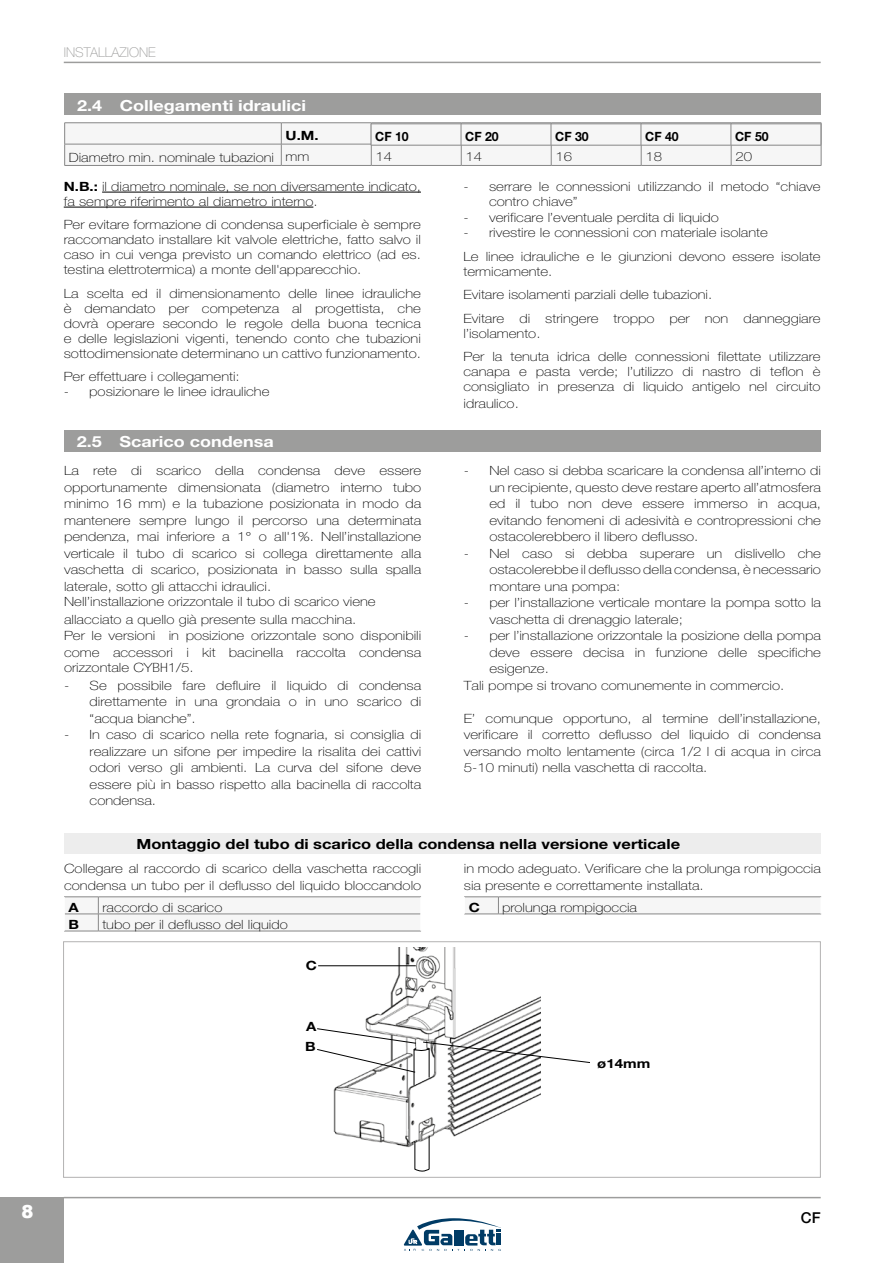
<style>
.page{position:relative;width:893px;height:1263px;background:#fff}
.page>*{position:absolute;margin:0;border:0;box-sizing:border-box;transform-origin:0 0}
.t1{font:900 18px "Arial";color:#fff}
.t2{font:700 15.3px "Helvetica Neue LT Std";color:#fff;scale:1.18 1}
.t3{font:500 15px "Helvetica Neue LT Std";color:#000}
.t4{font:700 14.1px "Helvetica Neue LT Std";color:#000;scale:1.18 1}
.t5{font:100 13.5px "Helvetica Neue LT Std";color:#9d9d9c}
.t6{font:100 12.75px/16.5px "Helvetica Neue LT Std";color:#000;scale:1.18 1}
.t7{font:700 12.75px "Helvetica Neue LT Std";color:#000;scale:.96 1}
.t8{font:700 12.75px/17.1px "Helvetica Neue LT Std";color:#000;scale:1.18 1}
.s1{font-weight:700}
.s2{font-stretch:condensed}
</style>
<div class="page">
<hr style="left:64px;top:1197px;width:757px;height:1px;background:#9d9d9c">
<div style="left:0;top:1197px;width:64px;height:66px;background:#9d9d9c"></div>
<hr style="left:64px;top:62px;width:757px;height:1px;background:#9d9d9c">
<div style="left:64px;top:94px;width:757px;height:21px;background:#9d9d9c"></div>
<hr style="left:64px;top:122px;width:217px;height:1px;background:#878787">
<hr style="left:281px;top:122px;width:90px;height:1px;background:#878787">
<hr style="left:371px;top:122px;width:90px;height:1px;background:#878787">
<hr style="left:461px;top:122px;width:90px;height:1px;background:#878787">
<hr style="left:551px;top:122px;width:90px;height:1px;background:#878787">
<hr style="left:641px;top:122px;width:90px;height:1px;background:#878787">
<hr style="left:731px;top:122px;width:90px;height:1px;background:#878787">
<hr style="left:64px;top:165px;width:217px;height:1px;background:#878787">
<hr style="left:281px;top:165px;width:90px;height:1px;background:#878787">
<hr style="left:371px;top:165px;width:90px;height:1px;background:#878787">
<hr style="left:461px;top:165px;width:90px;height:1px;background:#878787">
<hr style="left:551px;top:165px;width:90px;height:1px;background:#878787">
<hr style="left:641px;top:165px;width:90px;height:1px;background:#878787">
<hr style="left:731px;top:165px;width:90px;height:1px;background:#878787">
<div style="left:64px;top:430px;width:756px;height:21px;background:#9d9d9c"></div>
<hr style="left:64px;top:931px;width:34px;height:1px;background:#878787">
<hr style="left:98px;top:931px;width:323px;height:1px;background:#878787">
<hr style="left:64px;top:896px;width:34px;height:1px;background:#878787">
<hr style="left:98px;top:896px;width:323px;height:1px;background:#878787">
<svg style="left:64px;top:897px;width:357px;height:34px"></svg>
<hr style="left:464px;top:896px;width:34px;height:1px;background:#878787">
<hr style="left:498px;top:896px;width:323px;height:1px;background:#878787">
<hr style="left:464px;top:914px;width:34px;height:1px;background:#878787">
<hr style="left:498px;top:914px;width:323px;height:1px;background:#878787">
<svg style="left:464px;top:897px;width:357px;height:17px"></svg>
<div style="left:64px;top:833px;width:757px;height:21px;background:#ededed"></div>
<div style="left:63px;top:941px;width:758px;height:236px;border:1px solid #b3b2b2"></div>
<img style="left:331px;top:948px;width:210px;height:200px">
<svg style="left:414px;top:1135px;width:16px;height:36px"></svg>
<svg style="left:317px;top:1028px;width:273px;height:58px"></svg>
<hr style="left:318px;top:965px;width:98px;height:1px;background:#000">
<svg style="left:404px;top:1218px;width:97px;height:33px"></svg>
<hr style="left:102px;top:192px;width:319px;height:1px;background:#000">
<hr style="left:64px;top:207px;width:249px;height:1px;background:#000">
<svg style="left:64px;top:123px;width:758px;height:42px"></svg>
<hr style="left:371px;top:124px;width:90px;height:1px;background:#878787">
<hr style="left:461px;top:124px;width:90px;height:1px;background:#878787">
<hr style="left:551px;top:124px;width:90px;height:1px;background:#878787">
<hr style="left:641px;top:124px;width:90px;height:1px;background:#878787">
<hr style="left:731px;top:124px;width:90px;height:1px;background:#878787">
<hr style="left:371px;top:145px;width:90px;height:1px;background:#878787">
<hr style="left:461px;top:145px;width:90px;height:1px;background:#878787">
<hr style="left:551px;top:145px;width:90px;height:1px;background:#878787">
<hr style="left:641px;top:145px;width:90px;height:1px;background:#878787">
<hr style="left:731px;top:145px;width:90px;height:1px;background:#878787">
<p class="t5" style="left:64px;top:45px;width:94px">INSTALLAZIONE</p>
<p class="t2" style="left:77px;top:96px;width:23px">2.4</p>
<p class="t2" style="left:120px;top:96px;width:160px">Collegamenti idraulici</p>
<p class="t6" style="left:69px;top:149px;width:176px">Diametro min. nominale tubazioni</p>
<p class="t8" style="left:286px;top:126px;width:30px">U.M.</p>
<p class="t6" style="left:286px;top:148px;width:22px">mm</p>
<p class="t6" style="left:375px;top:148px;width:16px">14</p>
<p class="t6" style="left:465px;top:148px;width:16px">14</p>
<p class="t6" style="left:555px;top:148px;width:16px">16</p>
<p class="t6" style="left:645px;top:148px;width:16px">18</p>
<p class="t6" style="left:735px;top:148px;width:16px">20</p>
<p class="t7" style="left:375px;top:128px;width:36px">CF 10</p>
<p class="t7" style="left:465px;top:128px;width:36px">CF 20</p>
<p class="t7" style="left:555px;top:128px;width:36px">CF 30</p>
<p class="t7" style="left:645px;top:128px;width:36px">CF 40</p>
<p class="t7" style="left:735px;top:128px;width:36px">CF 50</p>
<p class="t6" style="left:64px;top:179px;width:304px;line-height:15px"><span class="s1">N.B.:</span> il diametro nominale, se non diversamente indicato, fa sempre riferimento al diametro interno.</p>
<p class="t6" style="left:64px;top:217px;width:304px;line-height:15px;text-align:justify">Per evitare formazione di condensa superficiale è sempre raccomandato installare kit valvole elettriche, fatto salvo il caso in cui venga previsto un comando elettrico (ad es. testina elettrotermica) a monte dell'apparecchio.</p>
<p class="t6" style="left:64px;top:286px;width:304px;line-height:15px;text-align:justify">La scelta ed il dimensionamento delle linee idrauliche è demandato per competenza al progettista, che dovrà operare secondo le regole della buona tecnica e delle legislazioni vigenti, tenendo conto che tubazioni sottodimensionate determinano un cattivo funzionamento.</p>
<p class="t6" style="left:64px;top:368px;width:151px">Per effettuare i collegamenti:</p>
<p class="t6" style="left:64px;top:383px;width:176px">- posizionare le linee idrauliche</p>
<p class="t2" style="left:119px;top:432px;width:132px">Scarico condensa</p>
<p class="t6" style="left:64px;top:462px;width:304px">La rete di scarico della condensa deve essere opportunamente dimensionata (diametro interno tubo minimo 16 mm) e la tubazione posizionata in modo da mantenere sempre lungo il percorso una determinata pendenza, mai inferiore a 1° o all'1%. Nell’installazione verticale il tubo di scarico si collega direttamente alla vaschetta di scarico, posizionata in basso sulla spalla laterale, sotto gli attacchi idraulici.<br>Nell’installazione orizzontale il tubo di scarico viene</p>
<p class="t6" style="left:64px;top:611px;width:304px">allacciato a quello già presente sulla macchina.<br>Per le versioni in posizione orizzontale sono disponibili come accessori i kit bacinella raccolta condensa orizzontale CY<span class="s2">BH</span>1/5.</p>
<p class="t6" style="left:90px;top:677px;width:283px;text-align:justify;text-indent:-26px">- Se possibile fare defluire il liquido di condensa direttamente in una grondaia o in uno scarico di “acqua bianche”.</p>
<p class="t6" style="left:90px;top:726px;width:283px;text-align:justify;text-indent:-26px">- In caso di scarico nella rete fognaria, si consiglia di realizzare un sifone per impedire la risalita dei cattivi odori verso gli ambienti. La curva del sifone deve essere più in basso rispetto alla bacinella di raccolta condensa.</p>
<p class="t2" style="left:77px;top:432px;width:23px">2.5</p>
<p class="t6" style="left:489px;top:179px;width:283px;line-height:15px;text-indent:-26px">- serrare le connessioni utilizzando il metodo “chiave contro chiave”</p>
<p class="t6" style="left:463px;top:209px;width:218px">- verificare l’eventuale perdita di liquido</p>
<p class="t6" style="left:463px;top:221px;width:304px;line-height:23.5px">- rivestire le connessioni con materiale isolante<br>Le linee idrauliche e le giunzioni devono essere isolate</p>
<p class="t6" style="left:463px;top:259px;width:304px;line-height:23.5px">termicamente.<br>Evitare isolamenti parziali delle tubazioni.<br>Evitare di stringere troppo per non danneggiare</p>
<p class="t6" style="left:463px;top:321px;width:304px;line-height:23.5px">l’isolamento.<br>Per la tenuta idrica delle connessioni filettate utilizzare</p>
<p class="t6" style="left:463px;top:364px;width:304px;line-height:15px">canapa e pasta verde; l’utilizzo di nastro di teflon è consigliato in presenza di liquido antigelo nel circuito</p>
<p class="t6" style="left:463px;top:395px;width:48px">idraulico.</p>
<p class="t6" style="left:489px;top:462px;width:283px;text-align:justify;text-indent:-26px">- Nel caso si debba scaricare la condensa all’interno di un recipiente, questo deve restare aperto all’atmosfera ed il tubo non deve essere immerso in acqua, evitando fenomeni di adesività e contropressioni che ostacolerebbero il libero deflusso.</p>
<p class="t6" style="left:489px;top:545px;width:283px;text-align:justify;text-indent:-26px">- Nel caso si debba superare un dislivello che ostacolerebbe il deflusso della condensa, è necessario montare una pompa:</p>
<p class="t6" style="left:489px;top:594px;width:283px;text-indent:-26px">- per l’installazione verticale montare la pompa sotto la vaschetta di drenaggio laterale;</p>
<p class="t6" style="left:464px;top:627px;width:304px">- per l’installazione orizzontale la posizione della pompa</p>
<p class="t6" style="left:489px;top:644px;width:283px">deve essere decisa in funzione delle specifiche</p>
<p class="t6" style="left:489px;top:660px;width:52px">esigenze.</p>
<p class="t6" style="left:464px;top:677px;width:273px">Tali pompe si trovano comunemente in commercio.</p>
<p class="t6" style="left:464px;top:710px;width:304px;text-align:justify">E’ comunque opportuno, al termine dell’installazione, verificare il corretto deflusso del liquido di condensa versando molto lentamente (circa 1/2 l di acqua in circa 5-10 minuti) nella vaschetta di raccolta.</p>
<p class="t4" style="left:136px;top:836px;width:462px">Montaggio del tubo di scarico della condensa nella versione verticale</p>
<p class="t6" style="left:64px;top:860px;width:304px">Collegare al raccordo di scarico della vaschetta raccogli condensa un tubo per il deflusso del liquido bloccandolo</p>
<p class="t6" style="left:464px;top:860px;width:304px">in modo adeguato. Verificare che la prolunga rompigoccia sia presente e correttamente installata.</p>
<p class="t6" style="left:102px;top:898px;width:159px;line-height:17.1px">raccordo di scarico<br>tubo per il deflusso del liquido</p>
<p class="t6" style="left:502px;top:899px;width:116px">prolunga rompigoccia</p>
<p class="t8" style="left:69px;top:898px;width:10px">A<br>B</p>
<p class="t8" style="left:469px;top:898px;width:11px">C</p>
<p class="t8" style="left:306px;top:956px;width:11px">C</p>
<p class="t8" style="left:306px;top:1017px;width:10px">A</p>
<p class="t8" style="left:305px;top:1038px;width:10px">B</p>
<p class="t8" style="left:597px;top:1054px;width:46px">ø14mm</p>
<h1 class="t1" style="left:22px;top:1199px;width:14px">8</h1>
<p class="t3" style="left:801px;top:1209px;width:21px">CF</p>
</div>
